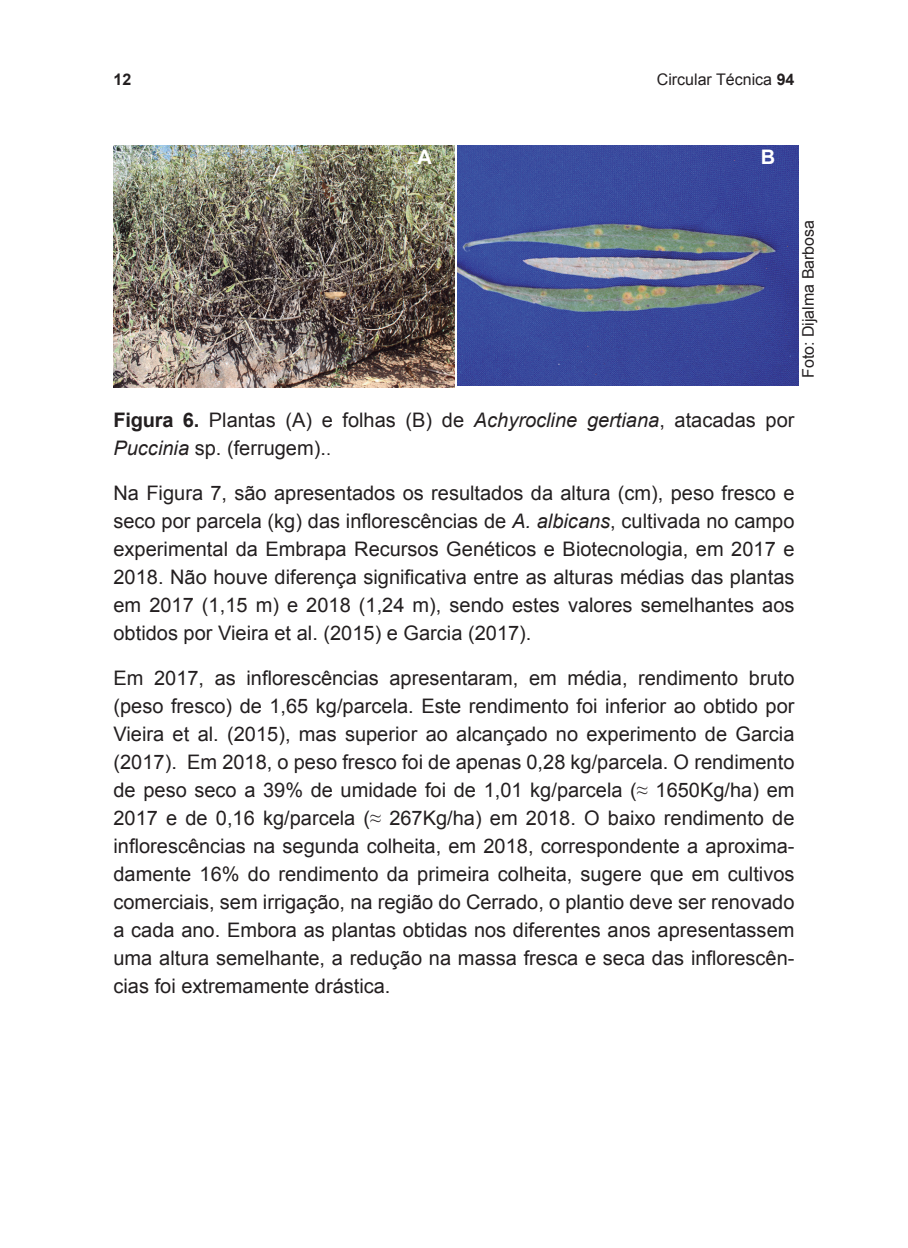
<style>
.page{position:relative;width:908px;height:1248px;background:#fff}
.page>*{position:absolute;margin:0;border:0;box-sizing:border-box;transform-origin:0 0}
.t1{font:20px/28px "Arial";color:#231f20;text-align:justify}
.t2{font:700 20px "Arial";color:#fff}
.t3{font:16px "Arial";color:#231f20}
.t4{font:700 16px "Arial";color:#231f20}
.s1{font-weight:700}
.s2{font-style:italic}
.s3{font-size:18px}
.s4{font-family:"Times New Roman"}
</style>
<div class="page">
<img style="left:457px;top:145px;width:341px;height:240px">
<img style="left:113px;top:145px;width:341px;height:242px">
<p class="t4" style="left:113px;top:69px;width:19px">12</p>
<p class="t3" style="left:656px;top:69px;width:139px">Circular Técnica <span class="s1">94</span></p>
<p class="t2" style="left:417px;top:143px;width:16px">A</p>
<p class="t2" style="left:760px;top:143px;width:16px">B</p>
<p class="t3" style="left:797px;top:378px;width:160px;rotate:-90deg">Foto: Dijalma Barbosa</p>
<p class="t1" style="left:113px;top:406px;width:682px"><span class="s1">Figura 6.</span> Plantas (A) e folhas (B) de <span class="s2">Achyrocline gertiana</span>, atacadas por<br><span class="s2">Puccinia</span> sp. (ferrugem).<span class="s3">.</span></p>
<p class="t1" style="left:113px;top:479px;width:682px">Na Figura 7, são apresentados os resultados da altura (cm), peso fresco e seco por parcela (kg) das inflorescências de <span class="s2">A. albicans</span>, cultivada no campo experimental da Embrapa Recursos Genéticos e Biotecnologia, em 2017 e 2018. Não houve diferença significativa entre as alturas médias das plantas em 2017 (1,15 m) e 2018 (1,24 m), sendo estes valores semelhantes aos obtidos por Vieira et al. (2015) e Garcia (2017).</p>
<p class="t1" style="left:113px;top:664px;width:682px">Em 2017, as inflorescências apresentaram, em média, rendimento bruto (peso fresco) de 1,65 kg/parcela. Este rendimento foi inferior ao obtido por Vieira et al. (2015), mas superior ao alcançado no experimento de Garcia (2017). Em 2018, o peso fresco foi de apenas 0,28 kg/parcela. O rendimento de peso seco a 39% de umidade foi de 1,01 kg/parcela (<span class="s4">≈</span> 1650Kg/ha) em 2017 e de 0,16 kg/parcela (<span class="s4">≈</span> 267Kg/ha) em 2018. O baixo rendimento de inflorescências na segunda colheita, em 2018, correspondente a aproxima&shy;damente 16% do rendimento da primeira colheita, sugere que em cultivos comerciais, sem irrigação, na região do Cerrado, o plantio deve ser renovado a cada ano. Embora as plantas obtidas nos diferentes anos apresentassem uma altura semelhante, a redução na massa fresca e seca das inflorescên&shy;cias foi extremamente drástica.</p>
</div>
